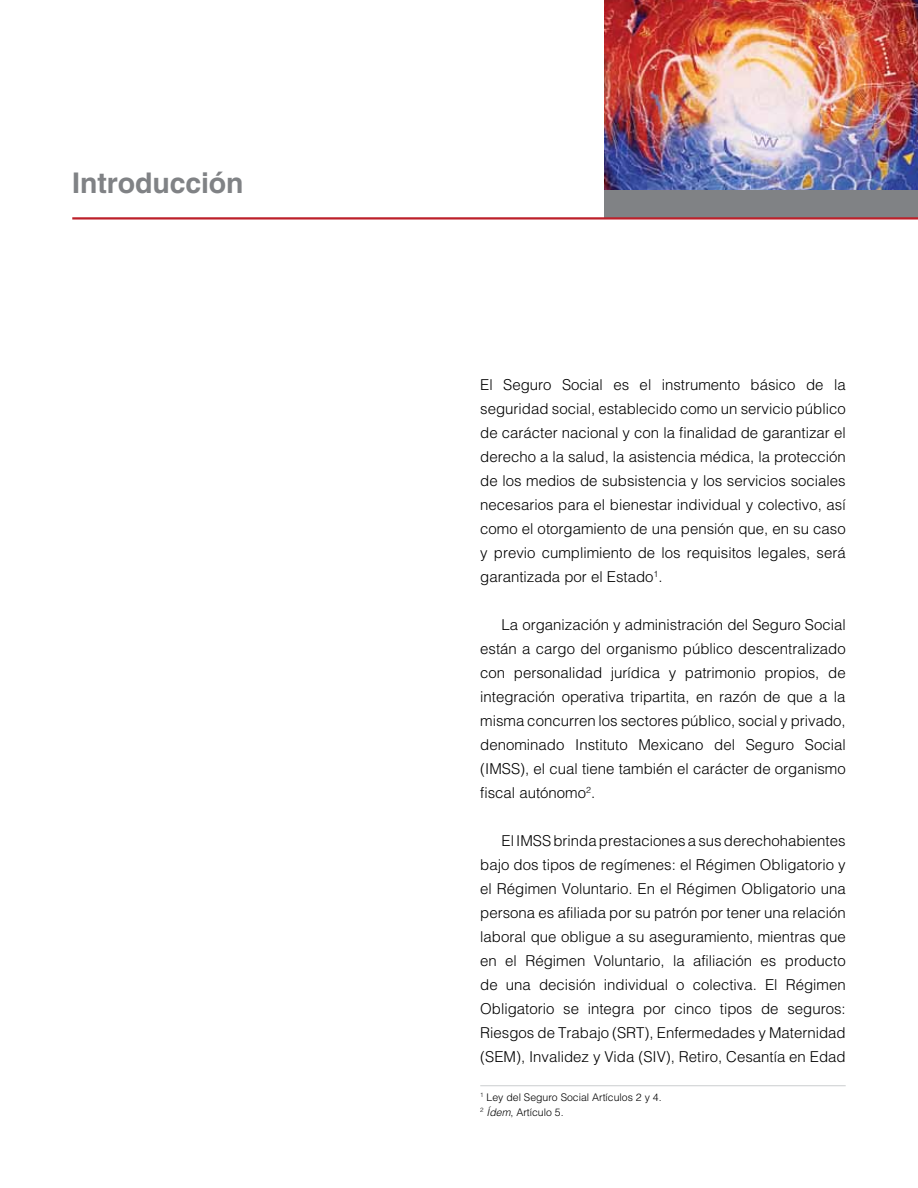
<style>
.page{position:relative;width:918px;height:1188px;background:#fff}
.page>*{position:absolute;margin:0;border:0;box-sizing:border-box;transform-origin:0 0}
.t1{font:700 28.5px "Helvetica LT Std";letter-spacing:-.005em;color:#808285}
.t2{font:300 15px/24px "Helvetica LT Std";color:#000;text-align:justify}
.t3{font:300 10.5px/15px "Helvetica LT Std";color:#000}
.s1{font-style:italic}
</style>
<div class="page">
<div style="left:605px;top:189px;width:313px;height:29px;background:#808285"></div>
<hr style="left:72px;top:217px;width:846px;height:3px;background:#bd202a">
<img style="left:605px;top:0;width:313px;height:190px">
<hr style="left:480px;top:1085px;width:366px;height:1px;background:#d1d3d4">
<h1 class="t1" style="left:72px;top:165px;width:173px">Introducción</h1>
<p class="t2" style="left:480px;top:373px;width:367px">El Seguro Social es el instrumento básico de la seguridad social, establecido como un servicio público de carácter nacional y con la finalidad de garantizar el derecho a la salud, la asistencia médica, la protección de los medios de subsistencia y los servicios sociales necesarios para el bienestar individual y colectivo, así como el otorgamiento de una pensión que, en su caso y previo cumplimiento de los requisitos legales, será garantizada por el Estado<sup>1</sup>.</p>
<p class="t2" style="left:480px;top:613px;width:367px;text-indent:21px">La organización y administración del Seguro Social están a cargo del organismo público descentralizado con personalidad jurídica y patrimonio propios, de integración operativa tripartita, en razón de que a la misma concurren los sectores público, social y privado, denominado Instituto Mexicano del Seguro Social (IMSS), el cual tiene también el carácter de organismo fiscal autónomo<sup>2</sup>.</p>
<p class="t2" style="left:480px;top:829px;width:367px;text-indent:21px">El IMSS brinda prestaciones a sus derechohabientes bajo dos tipos de regímenes: el Régimen Obligatorio y el Régimen Voluntario. En el Régimen Obligatorio una persona es afiliada por su patrón por tener una relación laboral que obligue a su aseguramiento, mientras que en el Régimen Voluntario, la afiliación es producto de una decisión individual o colectiva. El Régimen Obligatorio se integra por cinco tipos de seguros:<br>Riesgos de Trabajo (SRT), Enfermedades y Maternidad (SEM), Invalidez y Vida (SIV), Retiro, Cesantía en Edad</p>
<p class="t3" style="left:480px;top:1089px;width:183px"><sup>1</sup> Ley del Seguro Social Artículos 2 y 4.<br><sup>2</sup> <span class="s1">Ídem</span>, Artículo 5.</p>
</div>
